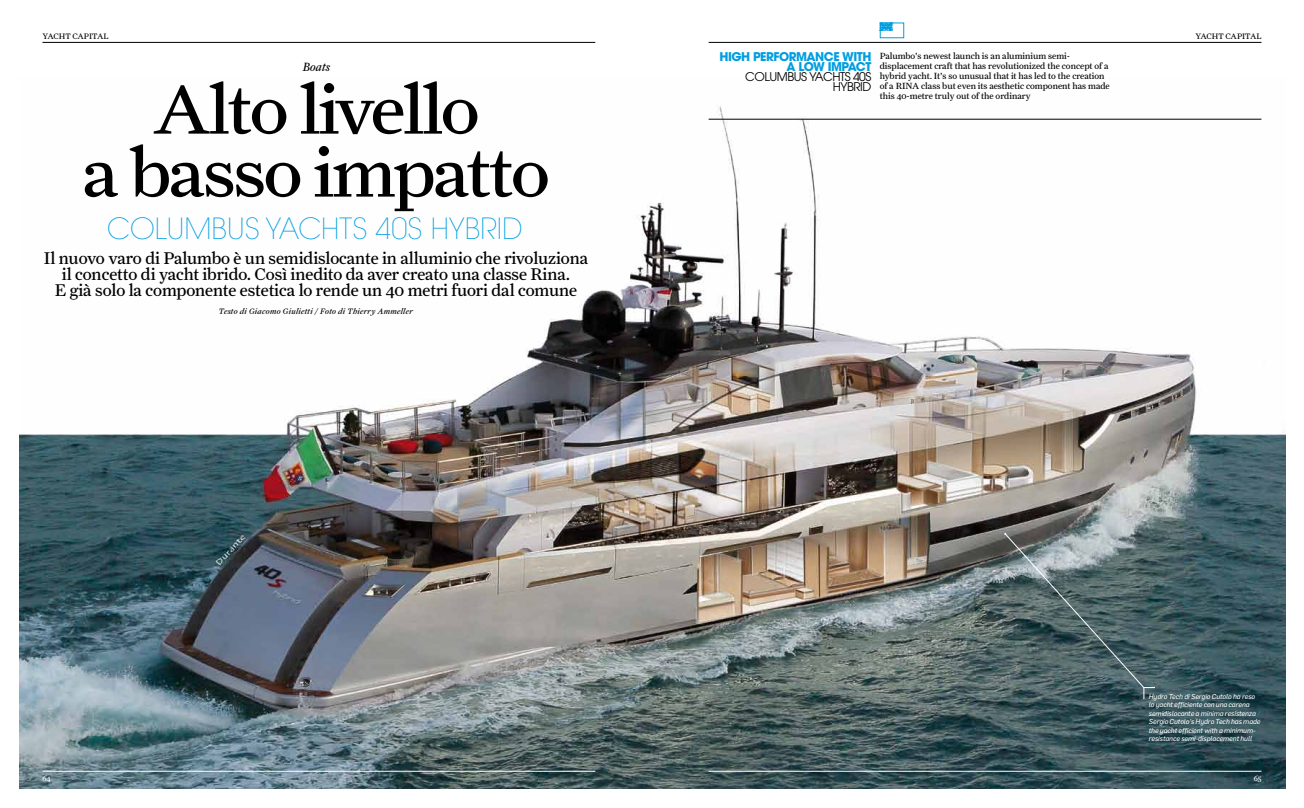
<style>
.page{position:relative;width:1304px;height:808px;background:#fff}
.page>*{position:absolute;margin:0;border:0;box-sizing:border-box;transform-origin:0 0}
.t1{font:69.3px/63px "Farnham Text";letter-spacing:-.03em;color:#000;text-align:center;scale:1.05 1}
.t2{font:200 29px "Avant Garde";color:#009ee0}
.t3{font:17px/16px "Farnham Text";letter-spacing:-.005em;color:#000;text-align:center}
.t4{font:700 12px/10px "Avant Garde";letter-spacing:-.04em;color:#009ee0;text-align:right}
.t5{font:12px/10px "Avant Garde";letter-spacing:-.04em;color:#000;text-align:right}
.t6{font:italic 12px "Farnham Text";color:#000}
.t7{font:9px/10px "Farnham Text";color:#000}
.t8{font:italic 8px "Farnham Text";letter-spacing:.02em;color:#000;scale:1.06 1}
.t9{font:8px "Farnham Text";letter-spacing:-.03em;color:#000}
.t10{font:8px "Farnham Text";color:#fff}
.t11{font:italic 7px/8.5px "Flama";letter-spacing:-.02em;color:#fff}
.s1{color:#009ee0}
</style>
<div class="page">
<img style="left:20px;top:105px;width:1265px;height:683px">
<svg style="left:1004px;top:533px;width:151px;height:166px;background:#5a6e70"></svg>
<hr style="left:709px;top:119px;width:552px;height:1px;background:#000">
<svg style="left:879px;top:23px;width:14px;height:8px"></svg>
<hr style="left:42px;top:42px;width:553px;height:1px;background:#000">
<hr style="left:709px;top:42px;width:552px;height:1px;background:#000">
<hr style="left:42px;top:771px;width:553px;height:1px;background:#fff">
<hr style="left:709px;top:771px;width:552px;height:1px;background:#fff">
<p class="t9" style="left:42px;top:31px;width:67px">Yacht Capital</p>
<p class="t9" style="left:1195px;top:31px;width:67px">Yacht Capital</p>
<h3 class="t6" style="left:303px;top:60px;width:29px">Boats</h3>
<h1 class="t1" style="left:83px;top:78px;width:446px">Alto livello<br>a basso impatto</h1>
<h3 class="t3" style="left:44px;top:249px;width:546px">Il nuovo varo di Palumbo è un semidislocante in alluminio che rivoluziona il concetto di yacht ibrido. Così inedito da aver creato una classe Rina.<br>E già solo la componente estetica lo rende un 40 metri fuori dal comune</h3>
<h2 class="t2" style="left:107px;top:212px;width:417px">COLUMBUS YACHTS 40S HYBRID</h2>
<p class="t8" style="left:219px;top:306px;width:184px">Testo di Giacomo Giulietti / Foto di Thierry Ammeller</p>
<h3 class="t4" style="left:720px;top:51px;width:153px">HIGH PERFORMANCE WITH<br>A LOW IMPACT</h3>
<h3 class="t5" style="left:745px;top:71px;width:128px">COLUMBUS YACHTS 40S<br>HYBRID</h3>
<p class="t7" style="left:880px;top:51px;width:232px">Palumbo's newest launch is an aluminium semi&shy;displacement craft that has revolutionized the concept of a hybrid yacht. It's so unusual that it has led to the creation of a RINA class but even its aesthetic component has made this 40-metre truly out of the ordinary</p>
<p class="t11" style="left:1149px;top:692px;width:113px">Hydro Tech di Sergio Cutolo ha reso lo yacht efficiente con una carena semidislocante a minima resistenza <span class="s1">/ </span>Sergio Cutolo's Hydro Tech has made the yacht efficient with a minimum&shy;resistance semi-displacement hull</p>
<p class="t10" style="left:42px;top:773px;width:10px">64</p>
<p class="t10" style="left:1254px;top:773px;width:9px">65</p>
</div>
